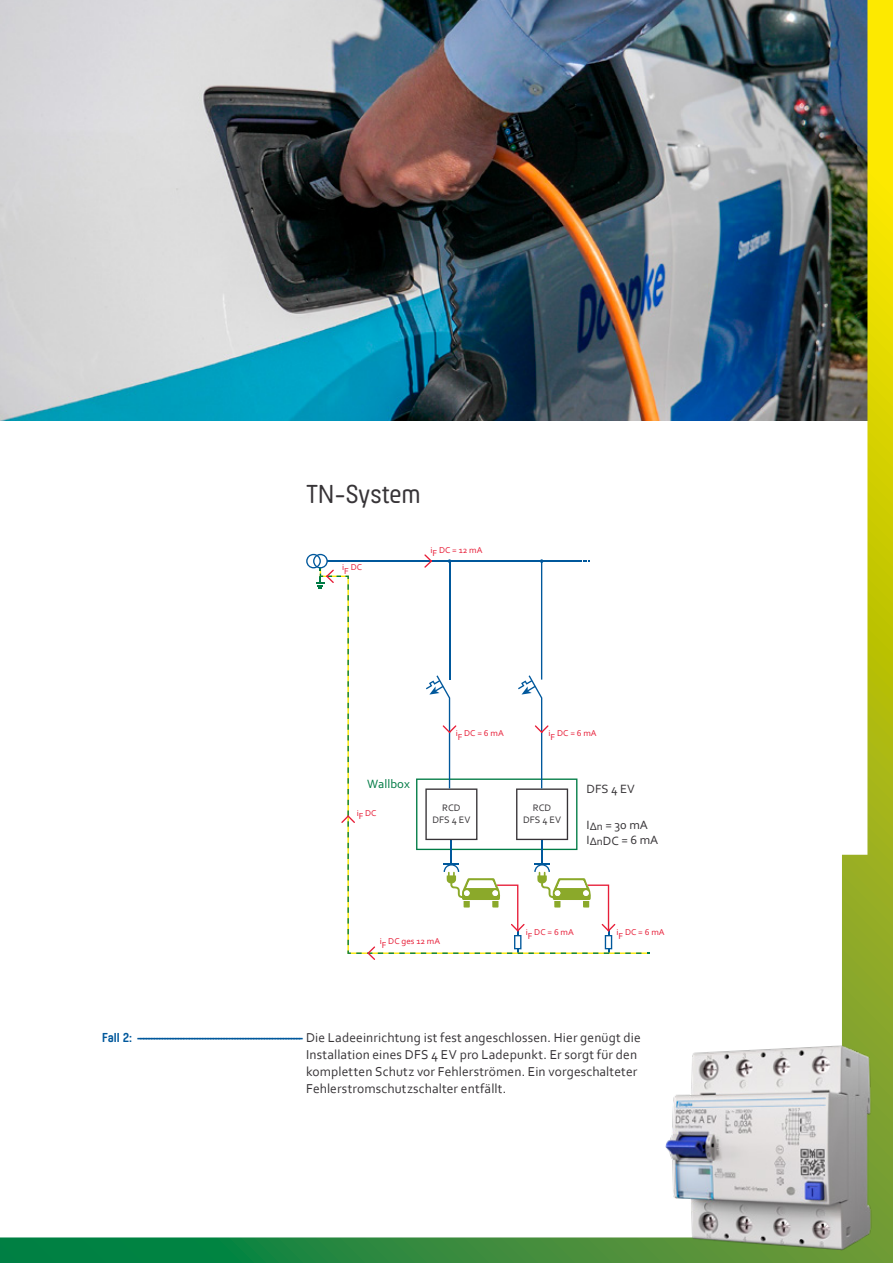
<style>
.page{position:relative;width:893px;height:1263px;background:#fff}
.page>*{position:absolute;margin:0;border:0;box-sizing:border-box;transform-origin:0 0}
.t1{font:27px "Hansom FY";letter-spacing:-.005em;color:#373437}
.t2{font:13.5px/17px "Corbel";letter-spacing:.01em;color:#373437;text-align:justify}
.t3{font:700 13.5px "Hansom FY";color:#00589c}
.t4{font:12.6px/15.1px "Corbelversal";color:#373437}
.t5{font:12.6px "Corbel";color:#007b45}
.t6{font:9.9px/11.9px "Corbel";color:#373437;text-align:center}
.t7{font:9.9px/11.9px "Corbelversal";color:#373437;text-align:center}
.t8{font:9px "Corbelversal";color:#e71e38}
.t9{font:9px "Corbel";color:#e71e38}
.s1{font-family:"Corbel"}
.s2{font-family:"Corbel";font-weight:400;color:#373437}
</style>
<div class="page">
<img style="left:0;top:0;width:893px;height:1263px">
<img style="left:638px;top:1033px;width:255px;height:230px">
<hr style="left:541px;top:561px;width:1px;height:119px;background:#00589c">
<hr style="left:449px;top:561px;width:1px;height:119px;background:#00589c">
<svg style="left:320px;top:568px;width:330px;height:386px"></svg>
<svg style="left:347px;top:897px;width:2px;height:26px"></svg>
<svg style="left:347px;top:843px;width:2px;height:37px"></svg>
<svg style="left:347px;top:757px;width:2px;height:26px"></svg>
<svg style="left:347px;top:714px;width:2px;height:26px"></svg>
<svg style="left:347px;top:660px;width:2px;height:37px"></svg>
<svg style="left:347px;top:617px;width:2px;height:37px"></svg>
<hr style="left:541px;top:560px;width:40px;height:2px;background:#00589c">
<svg style="left:583px;top:560px;width:7px;height:2px"></svg>
<hr style="left:328px;top:560px;width:214px;height:2px;background:#00589c">
<svg style="left:424px;top:554px;width:8px;height:14px"></svg>
<svg style="left:306px;top:554px;width:43px;height:46px"></svg>
<svg style="left:341px;top:800px;width:14px;height:37px"></svg>
<svg style="left:347px;top:940px;width:36px;height:20px"></svg>
<svg style="left:389px;top:675px;width:252px;height:279px"></svg>
<hr style="left:541px;top:840px;width:2px;height:25px;background:#00589c">
<h1 class="t1" style="left:306px;top:479px;width:116px">TN-System</h1>
<p class="t9" style="left:342px;top:562px;width:21px">iF DC</p>
<p class="t8" style="left:430px;top:544px;width:54px">iF DC = <span class="s1">12</span> mA</p>
<p class="t5" style="left:367px;top:776px;width:44px">Wallbox</p>
<p class="t9" style="left:357px;top:807px;width:21px">iF DC</p>
<p class="t8" style="left:456px;top:728px;width:50px">iF DC = <span class="s1">6</span> mA</p>
<p class="t8" style="left:549px;top:728px;width:50px">iF DC = <span class="s1">6</span> mA</p>
<p class="t7" style="left:432px;top:802px;width:39px">RCD<br>DFS <span class="s1">4</span> EV</p>
<p class="t6" style="left:523px;top:802px;width:39px">RCD<br>DFS 4 EV</p>
<p class="t4" style="left:587px;top:781px;width:50px">DFS <span class="s1">4</span> EV</p>
<p class="t4" style="left:587px;top:817px;width:73px">I<sub>∆n</sub> = <span class="s1">30</span> mA<br>I<sub>∆n</sub>DC = <span class="s1">6</span> mA</p>
<p class="t8" style="left:380px;top:936px;width:62px">iF DC ges <span class="s1">12</span> mA</p>
<p class="t8" style="left:526px;top:926px;width:50px">iF DC = <span class="s1">6</span> mA</p>
<p class="t8" style="left:616px;top:926px;width:50px">iF DC = <span class="s1">6</span> mA</p>
<p class="t3" style="left:102px;top:1029px;width:540px">F a l l 2 : ------------------------------------------------------------- <span class="s2">D i e L a d e e i n r i c h t u n g i s t f e s t a n g e s c h l o s s e n . H i e r g e n ü g t d i e</span></p>
<p class="t2" style="left:306px;top:1045px;width:333px">Installation eines DFS 4 EV pro Ladepunkt. Er sorgt für den kompletten Schutz vor Fehlerströmen. Ein vorgeschalteter Fehlerstromschutzschalter entfällt.</p>
</div>
